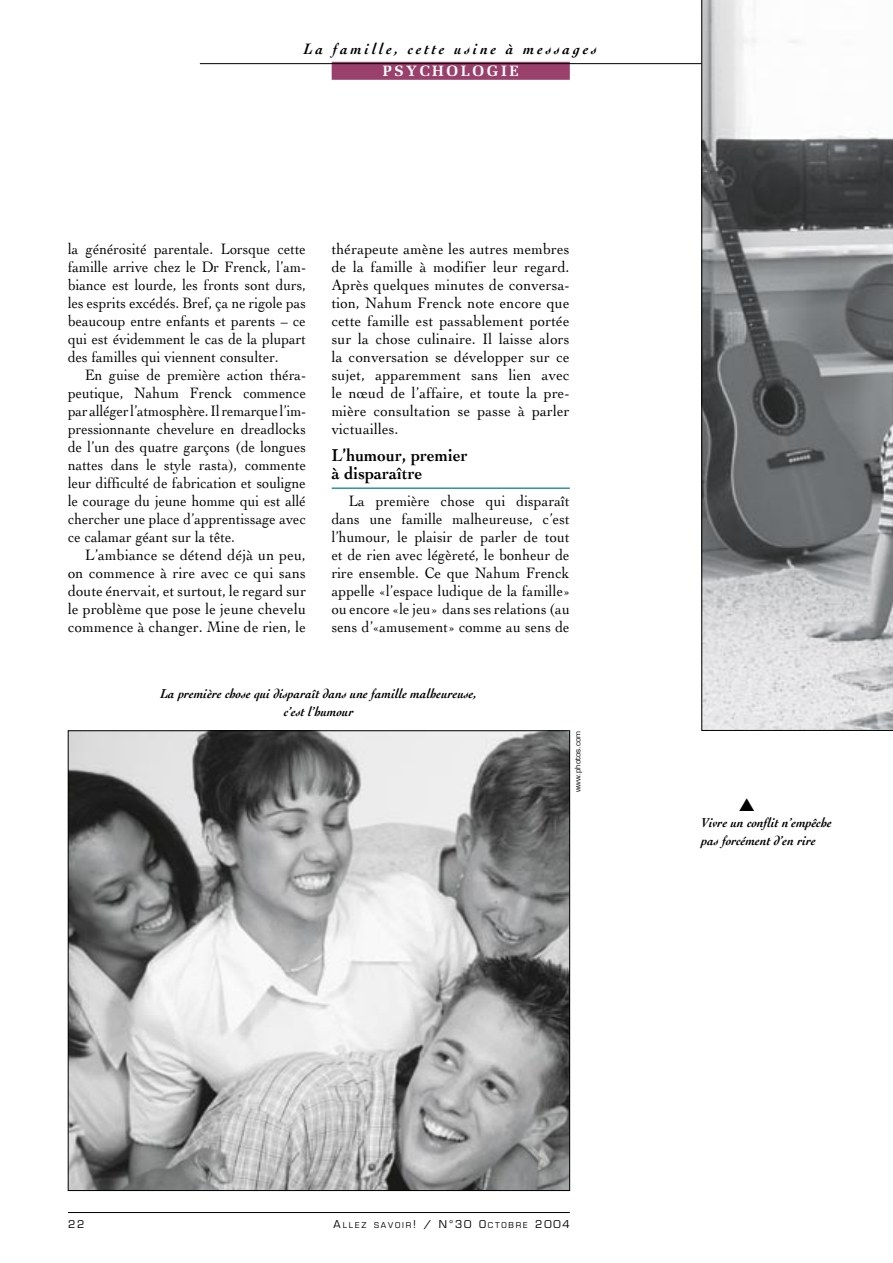
<style>
.page{position:relative;width:893px;height:1263px;background:#fff}
.page>*{position:absolute;margin:0;border:0;box-sizing:border-box;transform-origin:0 0}
.NOUV_Base_Sous-titre{font:700 18px/18px "Cochin";letter-spacing:.01em;color:#000;scale:.9 1}
.NOUV_Base{font:15.75px/18px "Cochin";letter-spacing:.01em;color:#000;text-align:justify;scale:.9 1}
.NOUV_Base-2{font:15.75px/18px "Cochin";letter-spacing:.01em;color:#000;text-align:justify;scale:.93 1}
.NOUV_Base-3{font:15.75px/18px "Cochin";letter-spacing:.01em;color:#000;text-align:justify;scale:.91 1}
.Bandeau{font:italic 700 15.75px "Cochin";letter-spacing:.205em;color:#000;scale:.9 1}
.t1{font:700 15px "Melior";letter-spacing:.175em;color:#fff}
.NOUV_Legende{font:italic 700 13.5px/18px "Cochin";letter-spacing:.005em;color:#000;text-align:center;scale:.9 1}
.t2{font:10.5px "Eurostile";color:#000}
.t3{font:7.8px "Eurostile";letter-spacing:.235em;color:#000}
.Normal_e{font:7.5px "Eurostile";letter-spacing:.01em;color:#000}
.s1{font-size:10.5px}
</style>
<div class="page">
<svg style="left:702px;top:0;width:191px;height:730px"></svg>
<img style="left:70px;top:732px;width:498px;height:457px">
<div style="left:332px;top:62px;width:238px;height:18px;background:#9a406d"></div>
<hr style="left:200px;top:63px;width:502px;height:1px;background:#000">
<hr style="left:68px;top:1212px;width:502px;height:1px;background:#000">
<hr style="left:332px;top:487px;width:238px;height:2px;background:#3091ab">
<p class="Bandeau" style="left:304px;top:39px;width:327px">La famille, cette usine à messages</p>
<p class="t1" style="left:383px;top:61px;width:137px">PSYCHOLOGIE</p>
<p class="NOUV_Base" style="left:68px;top:240px;width:266px">la générosité parentale. Lorsque cette famille arrive chez le Dr Frenck, l’am&shy;biance est lourde, les fronts sont durs, les esprits excédés. Bref, ça ne rigole pas beaucoup entre enfants et parents – ce qui est évidemment le cas de la plupart des familles qui viennent consulter.</p>
<p class="NOUV_Base" style="left:68px;top:366px;width:266px;text-indent:17px">En guise de première action théra&shy;peutique, Nahum Frenck commence par alléger l’atmosphère. Il remarque l’im&shy;pressionnante chevelure en dreadlocks de l’un des quatre garçons (de longues nattes dans le style rasta), commente leur difficulté de fabrication et souligne le courage du jeune homme qui est allé chercher une place d’apprentissage avec ce calamar géant sur la tête.</p>
<p class="NOUV_Base-2" style="left:68px;top:546px;width:257px;text-indent:17px">L’ambiance se détend déjà un peu, on commence à rire avec ce qui sans doute énervait, et surtout, le regard sur le problème que pose le jeune chevelu commence à changer. Mine de rien, le</p>
<p class="NOUV_Base-2" style="left:332px;top:240px;width:258px">thérapeute amène les autres membres de la famille à modifier leur regard.<br>Après quelques minutes de conversa&shy;tion, Nahum Frenck note encore que cette famille est passablement portée sur la chose culinaire. Il laisse alors la conversation se développer sur ce sujet, apparemment sans lien avec le nœud de l’affaire, et toute la pre&shy;mière consultation se passe à parler victuailles.</p>
<p class="NOUV_Base_Sous-titre" style="left:332px;top:446px;width:153px">L’humour, premier à disparaître</p>
<p class="NOUV_Base-3" style="left:332px;top:492px;width:263px;text-indent:17px">La première chose qui disparaît dans une famille malheureuse, c’est l’humour, le plaisir de parler de tout et de rien avec légèreté, le bonheur de rire ensemble. Ce que Nahum Frenck appelle «l’espace ludique de la famille» ou encore «le jeu» dans ses relations (au sens d’«amusement» comme au sens de</p>
<p class="NOUV_Legende" style="left:161px;top:684px;width:352px">La première chose qui disparaît dans une famille malheureuse, c’est l’humour</p>
<p class="Normal_e" style="left:573px;top:792px;width:63px;rotate:-90deg">www.photos.com</p>
<p class="NOUV_Legende" style="left:702px;top:813px;width:146px;text-align:left">Vivre un conflit n’empêche pas forcément d’en rire</p>
<p class="t2" style="left:68px;top:1217px;width:18px">22</p>
<p class="t3" style="left:334px;top:1220px;width:238px"><span class="s1">A</span>LLEZ SAVOIR<span class="s1">! / N°30 O</span>CTOBRE <span class="s1">2004</span></p>
</div>
